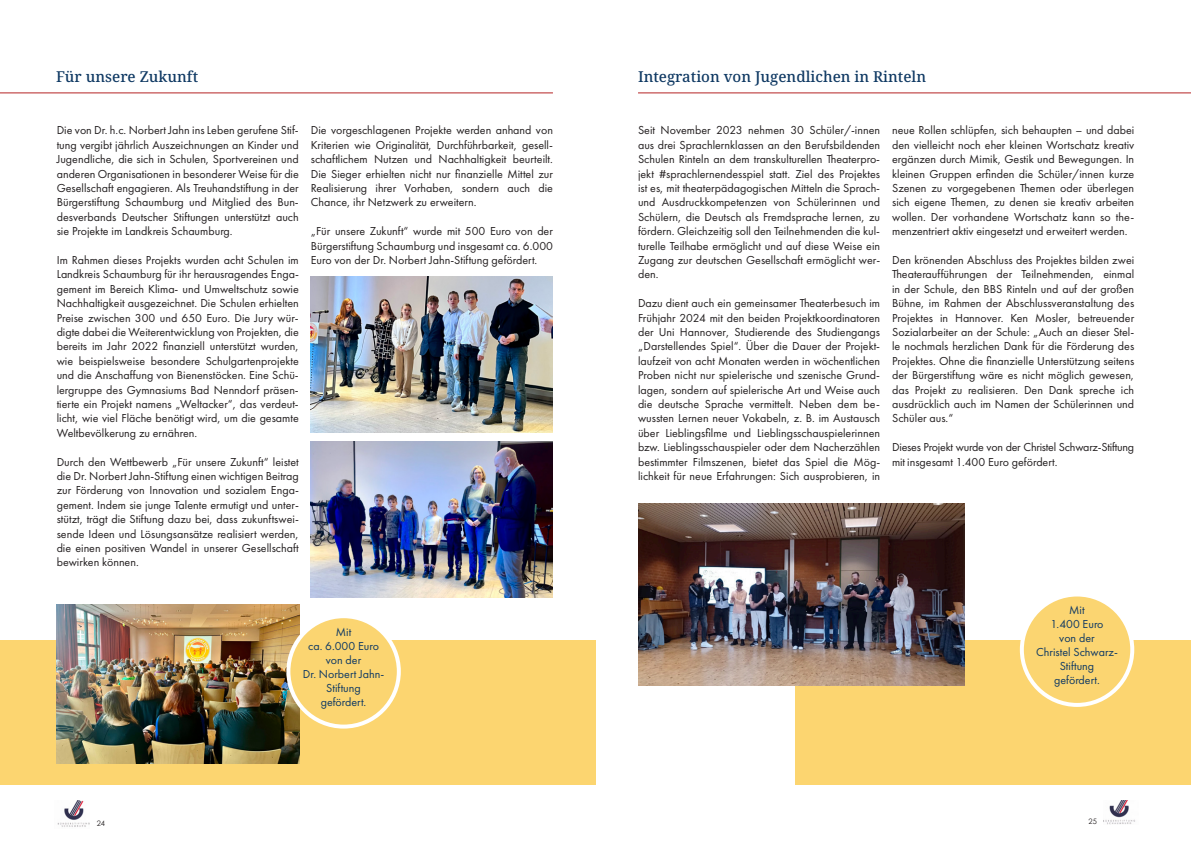
<style>
.page{position:relative;width:1191px;height:842px;background:#fff}
.page>*{position:absolute;margin:0;border:0;box-sizing:border-box;transform-origin:0 0}
.t1{font:500 15px "Noto Serif";color:#0f3963}
.t2{font:12px/14.4px "Futura PT";color:#231f20;text-align:justify}
.t3{font:12px/14px "Futura PT";color:#0f3963;text-align:center}
.t4{font:12px/14.4px "Futura PT";letter-spacing:-.02em;color:#231f20}
.t5{font:7.5px "Century Gothic";color:#231f20}
</style>
<div class="page">
<img style="left:1103px;top:800px;width:32px;height:25px">
<img style="left:57px;top:800px;width:33px;height:27px">
<hr style="left:0;top:92px;width:553px;height:1px;background:#b52325">
<hr style="left:638px;top:92px;width:553px;height:1px;background:#b52325">
<div style="left:795px;top:640px;width:396px;height:145px;background:#fcd570"></div>
<div style="left:0;top:640px;width:595px;height:145px;background:#fcd570"></div>
<div style="left:1021px;top:594px;width:111px;height:111px;background:#fbd571;border-radius:50%"></div>
<div style="left:1019px;top:592px;width:115px;height:115px;border:4px solid #fff;border-radius:50%"></div>
<img style="left:57px;top:604px;width:242px;height:160px">
<img style="left:311px;top:276px;width:242px;height:156px">
<img style="left:311px;top:441px;width:242px;height:157px">
<img style="left:638px;top:503px;width:327px;height:182px">
<div style="left:288px;top:616px;width:111px;height:111px;background:#fbd571;border-radius:50%"></div>
<div style="left:286px;top:614px;width:115px;height:115px;border:4px solid #fff;border-radius:50%"></div>
<p class="t1" style="left:56px;top:67px;width:144px">Für unsere Zukunft</p>
<p class="t1" style="left:638px;top:67px;width:290px">Integration von Jugendlichen in Rinteln</p>
<p class="t2" style="left:57px;top:123px;width:244px">Die von Dr. h.c. Norbert Jahn ins Leben gerufene Stif&shy;tung vergibt jährlich Auszeichnungen an Kinder und Jugendliche, die sich in Schulen, Sportvereinen und anderen Organisationen in besonderer Weise für die Gesellschaft engagieren. Als Treuhandstiftung in der Bürgerstiftung Schaumburg und Mitglied des Bun&shy;desverbands Deutscher Stiftungen unterstützt auch sie Projekte im Landkreis Schaumburg.</p>
<p class="t2" style="left:57px;top:253px;width:244px">Im Rahmen dieses Projekts wurden acht Schulen im Landkreis Schaumburg für ihr herausragendes Enga&shy;gement im Bereich Klima- und Umweltschutz sowie Nachhaltigkeit ausgezeichnet. Die Schulen erhielten Preise zwischen 300 und 650 Euro. Die Jury wür&shy;digte dabei die Weiterentwicklung von Projekten, die bereits im Jahr 2022 finanziell unterstützt wurden, wie beispielsweise besondere Schulgartenprojekte und die Anschaffung von Bienenstöcken. Eine Schü&shy;lergruppe des Gymnasiums Bad Nenndorf präsen&shy;tierte ein Projekt namens „Weltacker“, das verdeut&shy;licht, wie viel Fläche benötigt wird, um die gesamte Weltbevölkerung zu ernähren.</p>
<p class="t2" style="left:57px;top:454px;width:244px">Durch den Wettbewerb „Für unsere Zukunft“ leistet die Dr. Norbert Jahn-Stiftung einen wichtigen Beitrag zur Förderung von Innovation und sozialem Enga&shy;gement. Indem sie junge Talente ermutigt und unter&shy;stützt, trägt die Stiftung dazu bei, dass zukunftswei&shy;sende Ideen und Lösungsansätze realisiert werden, die einen positiven Wandel in unserer Gesellschaft bewirken können.</p>
<p class="t2" style="left:311px;top:123px;width:244px">Die vorgeschlagenen Projekte werden anhand von Kriterien wie Originalität, Durchführbarkeit, gesell&shy;schaftlichem Nutzen und Nachhaltigkeit beurteilt.<br>Die Sieger erhielten nicht nur finanzielle Mittel zur Realisierung ihrer Vorhaben, sondern auch die Chance, ihr Netzwerk zu erweitern.</p>
<p class="t2" style="left:311px;top:224px;width:244px">„Für unsere Zukunft“ wurde mit 500 Euro von der Bürgerstiftung Schaumburg und insgesamt ca. 6.000<br>Euro von der Dr. Norbert Jahn-Stiftung gefördert.</p>
<p class="t3" style="left:303px;top:624px;width:83px">Mit<br>ca. 6.000 Euro von der<br>Dr. Norbert Jahn-<br>Stiftung gefördert.</p>
<p class="t2" style="left:638px;top:123px;width:244px">Seit November 2023 nehmen 30 Schüler/-innen aus drei Sprachlernklassen an den Berufsbildenden Schulen Rinteln an dem transkulturellen Theaterpro&shy;jekt #sprachlernendesspiel statt. Ziel des Projektes ist es, mit theaterpädagogischen Mitteln die Sprach&shy;und Ausdruckkompetenzen von Schülerinnen und Schülern, die Deutsch als Fremdsprache lernen, zu fördern. Gleichzeitig soll den Teilnehmenden die kul&shy;turelle Teilhabe ermöglicht und auf diese Weise ein Zugang zur deutschen Gesellschaft ermöglicht wer&shy;den.</p>
<p class="t2" style="left:638px;top:296px;width:244px">Dazu dient auch ein gemeinsamer Theaterbesuch im Frühjahr 2024 mit den beiden Projektkoordinatoren der Uni Hannover, Studierende des Studiengangs „Darstellendes Spiel“. Über die Dauer der Projekt&shy;laufzeit von acht Monaten werden in wöchentlichen Proben nicht nur spielerische und szenische Grund&shy;lagen, sondern auf spielerische Art und Weise auch die deutsche Sprache vermittelt. Neben dem be&shy;wussten Lernen neuer Vokabeln, z. B. im Austausch über Lieblingsfilme und Lieblingsschauspielerinnen bzw. Lieblingsschauspieler oder dem Nacherzählen bestimmter Filmszenen, bietet das Spiel die Mög&shy;lichkeit für neue Erfahrungen: Sich ausprobieren, in</p>
<p class="t2" style="left:892px;top:123px;width:244px">neue Rollen schlüpfen, sich behaupten – und dabei den vielleicht noch eher kleinen Wortschatz kreativ ergänzen durch Mimik, Gestik und Bewegungen. In kleinen Gruppen erfinden die Schüler/innen kurze Szenen zu vorgegebenen Themen oder überlegen sich eigene Themen, zu denen sie kreativ arbeiten wollen. Der vorhandene Wortschatz kann so the&shy;menzentriert aktiv eingesetzt und erweitert werden.</p>
<p class="t2" style="left:892px;top:253px;width:244px">Den krönenden Abschluss des Projektes bilden zwei Theateraufführungen der Teilnehmenden, einmal in der Schule, den BBS Rinteln und auf der großen Bühne, im Rahmen der Abschlussveranstaltung des Projektes in Hannover. Ken Mosler, betreuender Sozialarbeiter an der Schule: „Auch an dieser Stel&shy;le nochmals herzlichen Dank für die Förderung des Projektes. Ohne die finanzielle Unterstützung seitens der Bürgerstiftung wäre es nicht möglich gewesen, das Projekt zu realisieren. Den Dank spreche ich ausdrücklich auch im Namen der Schülerinnen und Schüler aus.“</p>
<p class="t4" style="left:892px;top:440px;width:244px">Dieses Projekt wurde von der Christel Schwarz-Stiftung mit insgesamt 1.400 Euro gefördert.</p>
<p class="t3" style="left:1036px;top:603px;width:83px">Mit<br>1.400 Euro<br>von der<br>Christel Schwarz-<br>Stiftung gefördert.</p>
<p class="t5" style="left:97px;top:818px;width:10px">24</p>
<p class="t5" style="left:1088px;top:816px;width:10px">25</p>
</div>
